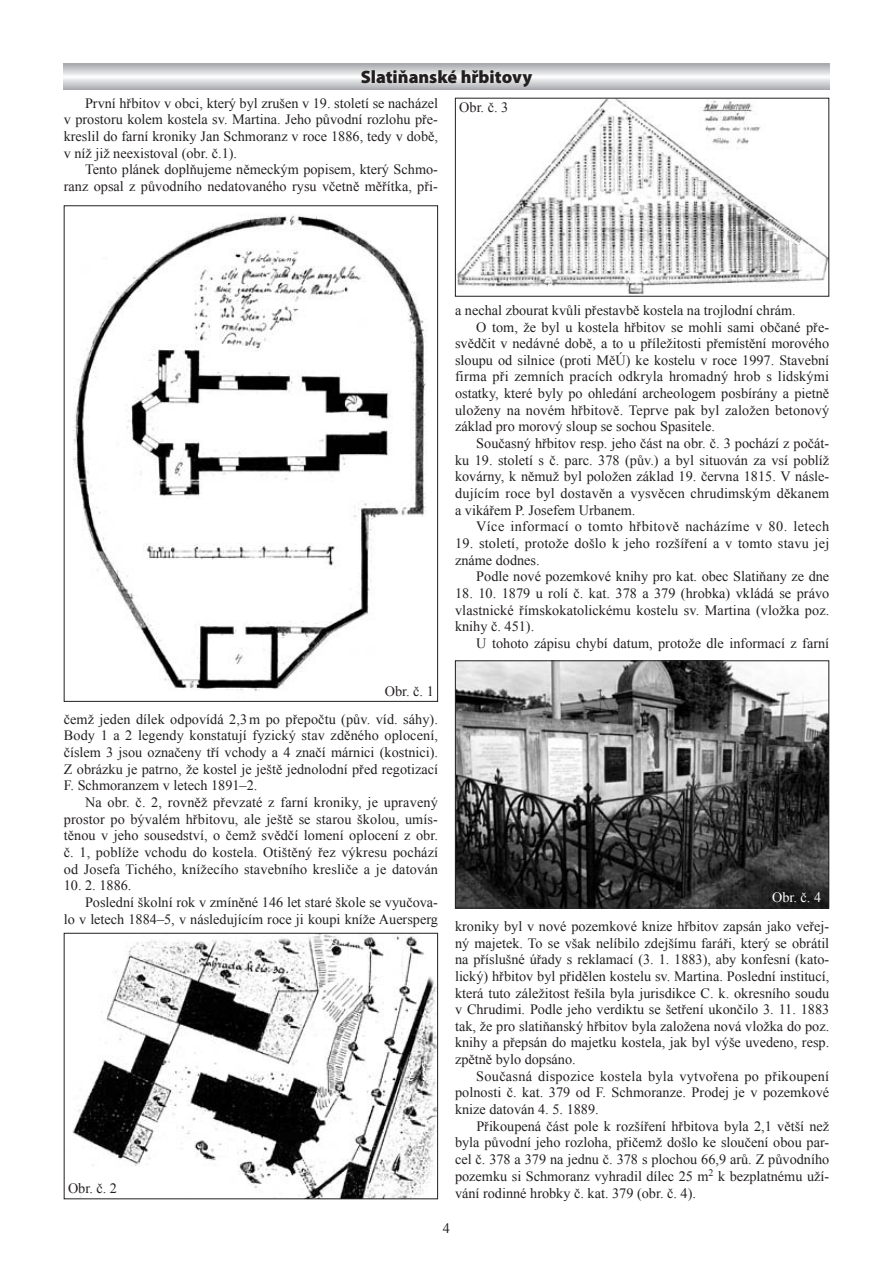
<style>
.page{position:relative;width:893px;height:1263px;background:#fff}
.page>*{position:absolute;margin:0;border:0;box-sizing:border-box;transform-origin:0 0}
.t1{font:900 18px "Myriad Pro";color:#231f20}
.t2{font:14.25px/16.6px "Times New Roman";color:#231f20;text-align:justify}
.t3{font:14.25px "Times New Roman";letter-spacing:.025em;color:#231f20}
.t4{font:14.25px "Times New Roman";color:#fff}
</style>
<div class="page">
<img style="left:73px;top:215px;width:354px;height:477px">
<img style="left:72px;top:935px;width:364px;height:262px">
<div style="left:64px;top:933px;width:374px;height:266px;border:1px solid #231f20"></div>
<img style="left:457px;top:100px;width:370px;height:195px">
<div style="left:455px;top:98px;width:374px;height:199px;border:1px solid #231f20"></div>
<svg style="left:64px;top:64px;width:765px;height:25px"></svg>
<img style="left:457px;top:662px;width:370px;height:244px">
<div style="left:455px;top:660px;width:374px;height:248px;border:1px solid #231f20"></div>
<p class="t1" style="left:361px;top:65px;width:173px">Slatiňanské hřbitovy</p>
<p class="t2" style="left:459px;top:99px;width:51px">Obr. č. 3</p>
<p class="t2" style="left:64px;top:94px;width:376px;text-indent:21px">První hřbitov v obci, který byl zrušen v 19. století se nacházel v prostoru kolem kostela sv. Martina. Jeho původní rozlohu pře&shy;kreslil do farní kroniky Jan Schmoranz v roce 1886, tedy v době, v níž již neexistoval (obr. č.1).</p>
<p class="t2" style="left:64px;top:161px;width:376px;text-align:right">Tento plánek doplňujeme německým popisem, který Schmo&shy;ranz opsal z původního nedatovaného rysu včetně měřítka, při-</p>
<p class="t2" style="left:385px;top:682px;width:51px">Obr. č. 1</p>
<p class="t2" style="left:64px;top:710px;width:376px">čemž jeden dílek odpovídá 2,3m po přepočtu (pův. víd. sáhy).<br>Body 1 a 2 legendy konstatují fyzický stav zděného oplocení, číslem 3 jsou označeny tří vchody a 4 značí márnici (kostnici).<br>Z obrázku je patrno, že kostel je ještě jednolodní před regotizací F. Schmoranzem v letech 1891–2.</p>
<p class="t2" style="left:64px;top:794px;width:376px;text-indent:21px">Na obr. č. 2, rovněž převzaté z farní kroniky, je upravený prostor po bývalém hřbitovu, ale ještě se starou školou, umís&shy;těnou v jeho sousedství, o čemž svědčí lomení oplocení z obr. č. 1, poblíže vchodu do kostela. Otištěný řez výkresu pochází od Josefa Tichého, knížecího stavebního kresliče a je datován</p>
<p class="t2" style="left:64px;top:877px;width:69px">10. 2. 1886.</p>
<p class="t2" style="left:85px;top:893px;width:354px">Poslední školní rok v zmíněné 146 let staré škole se vyučova-</p>
<p class="t2" style="left:64px;top:910px;width:376px">lo v letech 1884–5, v následujícím roce ji koupi kníže Auersperg</p>
<p class="t2" style="left:68px;top:1180px;width:51px">Obr. č. 2</p>
<p class="t2" style="left:455px;top:302px;width:342px">a nechal zbourat kvůli přestavbě kostela na trojlodní chrám.</p>
<p class="t2" style="left:476px;top:318px;width:354px">O tom, že byl u kostela hřbitov se mohli sami občané pře-</p>
<p class="t2" style="left:455px;top:335px;width:376px">svědčit v nedávné době, a to u příležitosti přemístění morového</p>
<p class="t2" style="left:455px;top:351px;width:376px">sloupu od silnice (proti MěÚ) ke kostelu v roce 1997. Stavební</p>
<p class="t2" style="left:455px;top:368px;width:376px">firma při zemních pracích odkryla hromadný hrob s lidskými</p>
<p class="t2" style="left:455px;top:385px;width:376px">ostatky, které byly po ohledání archeologem posbírány a pietně</p>
<p class="t2" style="left:455px;top:401px;width:376px">uloženy na novém hřbitově. Teprve pak byl založen betonový</p>
<p class="t2" style="left:455px;top:418px;width:262px">základ pro morový sloup se sochou Spasitele.</p>
<p class="t2" style="left:476px;top:435px;width:354px">Současný hřbitov resp. jeho část na obr. č. 3 pochází z počát-</p>
<p class="t2" style="left:455px;top:451px;width:376px">ku 19. století s č. parc. 378 (pův.) a byl situován za vsí poblíž</p>
<p class="t2" style="left:455px;top:468px;width:376px">kovárny, k němuž byl položen základ 19. června 1815. V násle-</p>
<p class="t2" style="left:455px;top:485px;width:376px">dujícím roce byl dostavěn a vysvěcen chrudimským děkanem</p>
<p class="t2" style="left:455px;top:501px;width:182px">a vikářem P. Josefem Urbanem.</p>
<p class="t3" style="left:476px;top:517px;width:354px">Více informací o tomto hřbitově nacházíme v 80. letech</p>
<p class="t2" style="left:455px;top:535px;width:376px">19. století, protože došlo k jeho rozšíření a v tomto stavu jej známe dodnes.</p>
<p class="t2" style="left:476px;top:568px;width:354px">Podle nové pozemkové knihy pro kat. obec Slatiňany ze dne</p>
<p class="t2" style="left:455px;top:585px;width:376px">18. 10. 1879 u rolí č. kat. 378 a 379 (hrobka) vkládá se právo vlastnické římskokatolickému kostelu sv. Martina (vložka poz. knihy č. 451).</p>
<p class="t2" style="left:476px;top:634px;width:354px">U tohoto zápisu chybí datum, protože dle informací z farní</p>
<p class="t4" style="left:772px;top:888px;width:51px">Obr. č. 4</p>
<p class="t2" style="left:455px;top:917px;width:376px">kroniky byl v nové pozemkové knize hřbitov zapsán jako veřej&shy;ný majetek. To se však nelíbilo zdejšímu faráři, který se obrátil na příslušné úřady s reklamací (3. 1. 1883), aby konfesní (kato&shy;lický) hřbitov byl přidělen kostelu sv. Martina. Poslední institucí, která tuto záležitost řešila byla jurisdikce C. k. okresního soudu v Chrudimi. Podle jeho verdiktu se šetření ukončilo 3. 11. 1883 tak, že pro slatiňanský hřbitov byla založena nová vložka do poz. knihy a přepsán do majetku kostela, jak byl výše uvedeno, resp. zpětně bylo dopsáno.</p>
<p class="t2" style="left:455px;top:1067px;width:376px;text-indent:21px">Současná dispozice kostela byla vytvořena po přikoupení polnosti č. kat. 379 od F. Schmoranze. Prodej je v pozemkové knize datován 4. 5. 1889.</p>
<p class="t2" style="left:455px;top:1117px;width:376px;text-indent:21px">Přikoupená část pole k rozšíření hřbitova byla 2,1 větší než byla původní jeho rozloha, přičemž došlo ke sloučení obou par&shy;cel č. 378 a 379 na jednu č. 378 s plochou 66,9 arů. Z původního pozemku si Schmoranz vyhradil dílec 25 m<sup>2</sup> k bezplatnému uží&shy;vání rodinné hrobky č. kat. 379 (obr. č. 4).</p>
<p class="t2" style="left:443px;top:1220px;width:9px">4</p>
</div>
